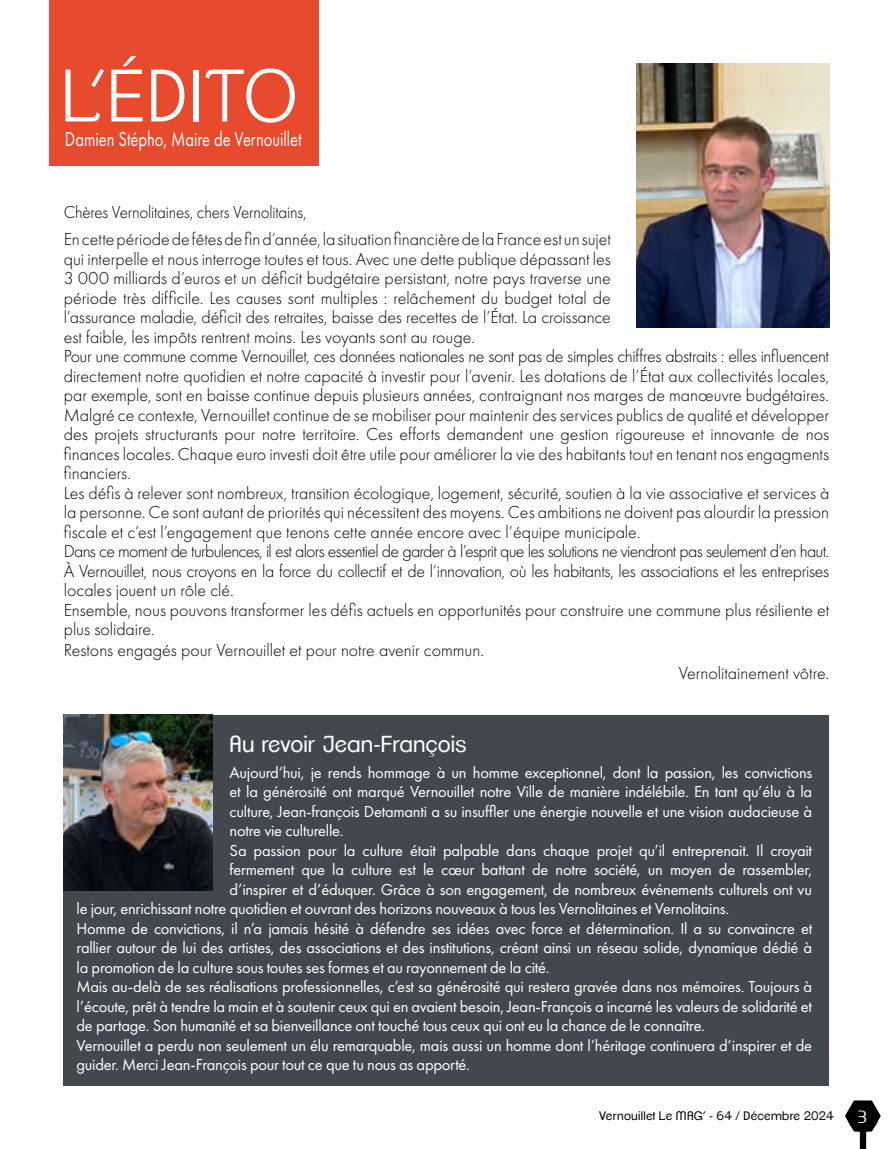
<style>
.page{position:relative;width:893px;height:1149px;background:#fff}
.page>*{position:absolute;margin:0;border:0;box-sizing:border-box;transform-origin:0 0}
.t1{font:300 72px "Clemente P Dae";letter-spacing:.025em;color:#fff}
.t2{font:22.5px "Clemente P Dag";color:#fff}
.t3{font:21px "Futura PT";letter-spacing:-.005em;color:#fff;scale:.79 1}
.t4{font:300 18px "Futura PT";letter-spacing:-.005em;color:#000}
.t5{font:300 18px/27px "Futura PT";letter-spacing:-.005em;color:#000;scale:.95 1}
.t6{font:300 18px "Futura PT";letter-spacing:-.04em;color:#000}
.t7{font:18px "Butter unsalted";color:#fff}
.t8{font:16.5px "Futura PT";letter-spacing:-.015em;color:#fff}
.t9{font:12px "Clemente P Dag";letter-spacing:.02em;color:#000}
</style>
<div class="page">
<div style="left:860px;top:1129px;width:6px;height:19px;background:#000"></div>
<svg style="left:845px;top:1100px;width:36px;height:31px"></svg>
<div style="left:64px;top:714px;width:765px;height:370px;background:#43484e"></div>
<img style="left:636px;top:64px;width:193px;height:263px">
<div style="left:49px;top:0;width:269px;height:166px;background:#e74a2c"></div>
<img style="left:64px;top:714px;width:149px;height:176px">
<h1 class="t1" style="left:62px;top:54px;width:237px">L’ÉDITO</h1>
<p class="t3" style="left:65px;top:127px;width:301px">Damien Stépho, Maire de Vernouillet</p>
<p class="t5" style="left:64px;top:198px;width:577px">Chères Vernolitaines, chers Vernolitains,<br>En cette période de fêtes de fin d’année, la situation financière de la France est un sujet</p>
<p class="t4" style="left:64px;top:248px;width:549px">qui interpelle et nous interroge toutes et tous. Avec une dette publique dépassant les</p>
<p class="t4" style="left:64px;top:268px;width:549px">3 000 milliards d’euros et un déficit budgétaire persistant, notre pays traverse une</p>
<p class="t4" style="left:64px;top:287px;width:549px">période très difficile. Les causes sont multiples : relâchement du budget total de</p>
<p class="t4" style="left:64px;top:307px;width:549px">l’assurance maladie, déficit des retraites, baisse des recettes de l’État. La croissance</p>
<p class="t4" style="left:64px;top:326px;width:413px">est faible, les impôts rentrent moins. Les voyants sont au rouge.</p>
<p class="t4" style="left:64px;top:346px;width:767px">Pour une commune comme Vernouillet, ces données nationales ne sont pas de simples chiffres abstraits : elles influencent</p>
<p class="t4" style="left:64px;top:365px;width:767px">directement notre quotidien et notre capacité à investir pour l’avenir. Les dotations de l’État aux collectivités locales,</p>
<p class="t4" style="left:64px;top:385px;width:767px">par exemple, sont en baisse continue depuis plusieurs années, contraignant nos marges de manœuvre budgétaires.</p>
<p class="t4" style="left:64px;top:404px;width:767px">Malgré ce contexte, Vernouillet continue de se mobiliser pour maintenir des services publics de qualité et développer</p>
<p class="t4" style="left:64px;top:424px;width:767px">des projets structurants pour notre territoire. Ces efforts demandent une gestion rigoureuse et innovante de nos</p>
<p class="t4" style="left:64px;top:443px;width:767px">finances locales. Chaque euro investi doit être utile pour améliorer la vie des habitants tout en tenant nos engagments</p>
<p class="t4" style="left:64px;top:463px;width:69px">financiers.</p>
<p class="t4" style="left:64px;top:482px;width:767px">Les défis à relever sont nombreux, transition écologique, logement, sécurité, soutien à la vie associative et services à</p>
<p class="t4" style="left:64px;top:502px;width:767px">la personne. Ce sont autant de priorités qui nécessitent des moyens. Ces ambitions ne doivent pas alourdir la pression</p>
<p class="t4" style="left:64px;top:521px;width:578px">fiscale et c’est l’engagement que tenons cette année encore avec l’équipe municipale.</p>
<p class="t6" style="left:64px;top:541px;width:767px">Dans ce moment de turbulences, il est alors essentiel de garder à l’esprit que les solutions ne viendront pas seulement d’en haut.</p>
<p class="t4" style="left:64px;top:560px;width:767px">À Vernouillet, nous croyons en la force du collectif et de l’innovation, où les habitants, les associations et les entreprises</p>
<p class="t4" style="left:64px;top:580px;width:172px">locales jouent un rôle clé.</p>
<p class="t4" style="left:64px;top:599px;width:767px">Ensemble, nous pouvons transformer les défis actuels en opportunités pour construire une commune plus résiliente et</p>
<p class="t4" style="left:64px;top:619px;width:92px">plus solidaire.</p>
<p class="t4" style="left:64px;top:640px;width:422px">Restons engagés pour Vernouillet et pour notre avenir commun.</p>
<p class="t4" style="left:679px;top:662px;width:152px">Vernolitainement vôtre.</p>
<p class="t2" style="left:230px;top:730px;width:238px">Au revoir Jean-François</p>
<p class="t8" style="left:230px;top:762px;width:584px">Aujourd’hui, je rends hommage à un homme exceptionnel, dont la passion, les convictions</p>
<p class="t8" style="left:230px;top:781px;width:584px">et la générosité ont marqué Vernouillet notre Ville de manière indélébile. En tant qu’élu à la</p>
<p class="t8" style="left:230px;top:801px;width:584px">culture, Jean-françois Detamanti a su insuffler une énergie nouvelle et une vision audacieuse à</p>
<p class="t8" style="left:230px;top:820px;width:115px">notre vie culturelle.</p>
<p class="t8" style="left:230px;top:840px;width:584px">Sa passion pour la culture était palpable dans chaque projet qu’il entreprenait. Il croyait</p>
<p class="t8" style="left:230px;top:859px;width:584px">fermement que la culture est le cœur battant de notre société, un moyen de rassembler,</p>
<p class="t8" style="left:230px;top:879px;width:584px">d’inspirer et d’éduquer. Grâce à son engagement, de nombreux événements culturels ont vu</p>
<p class="t8" style="left:77px;top:898px;width:654px">le jour, enrichissant notre quotidien et ouvrant des horizons nouveaux à tous les Vernolitaines et Vernolitains.</p>
<p class="t8" style="left:77px;top:918px;width:737px">Homme de convictions, il n’a jamais hésité à défendre ses idées avec force et détermination. Il a su convaincre et</p>
<p class="t8" style="left:77px;top:937px;width:737px">rallier autour de lui des artistes, des associations et des institutions, créant ainsi un réseau solide, dynamique dédié à</p>
<p class="t8" style="left:77px;top:957px;width:475px">la promotion de la culture sous toutes ses formes et au rayonnement de la cité.</p>
<p class="t8" style="left:77px;top:976px;width:737px">Mais au-delà de ses réalisations professionnelles, c’est sa générosité qui restera gravée dans nos mémoires. Toujours à</p>
<p class="t8" style="left:77px;top:996px;width:737px">l’écoute, prêt à tendre la main et à soutenir ceux qui en avaient besoin, Jean-François a incarné les valeurs de solidarité et</p>
<p class="t8" style="left:77px;top:1015px;width:630px">de partage. Son humanité et sa bienveillance ont touché tous ceux qui ont eu la chance de le connaître.</p>
<p class="t8" style="left:77px;top:1035px;width:737px">Vernouillet a perdu non seulement un élu remarquable, mais aussi un homme dont l’héritage continuera d’inspirer et de</p>
<p class="t8" style="left:77px;top:1054px;width:395px">guider. Merci Jean-François pour tout ce que tu nous as apporté.</p>
<p class="t9" style="left:599px;top:1108px;width:236px">Vernouillet Le MAG’ - 64 / Décembre 2024</p>
<p class="t7" style="left:859px;top:1107px;width:11px">3</p>
</div>
